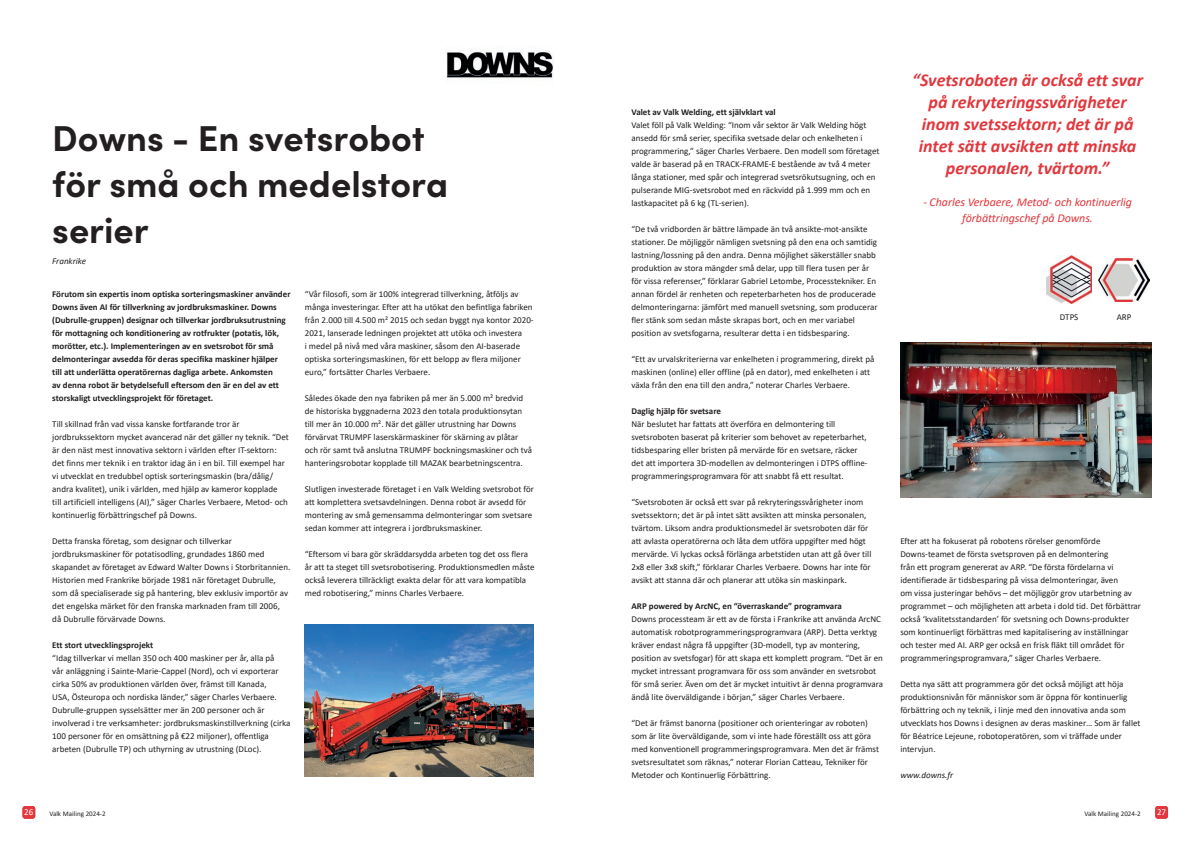
<style>
.page{position:relative;width:1191px;height:842px;background:#fff}
.page>*{position:absolute;margin:0;border:0;box-sizing:border-box;transform-origin:0 0}
.t1{font:700 36px/46px "Sofia Pro";color:#231f20}
.t2{font:italic 700 18px/22px "Calibri";color:#e1373d;text-align:center}
.t3{font:italic 12px/16px "Calibri";letter-spacing:-.005em;color:#e1373d;text-align:center}
.t4{font:9px/13px "Calibri";color:#231f20}
.t5{font:700 9px/13px "Calibri";color:#231f20}
.t6{font:italic 9px "Calibri";color:#231f20}
.t7{font:9px "Calibri";color:#fff}
.t8{font:7px "Calibri";color:#231f20}
</style>
<div class="page">
<div style="left:22px;top:806px;width:13px;height:13px;background:#e1373d;border-radius:3px"></div>
<div style="left:1155px;top:806px;width:13px;height:13px;background:#e1373d;border-radius:3px"></div>
<img style="left:900px;top:343px;width:251px;height:154px">
<img style="left:305px;top:624px;width:228px;height:152px">
<img style="left:1046px;top:256px;width:46px;height:48px">
<img style="left:1098px;top:258px;width:51px;height:43px">
<img style="left:446px;top:51px;width:107px;height:28px">
<h1 class="t1" style="left:52px;top:112px;width:397px">Downs - En svetsrobot för små och medelstora serier</h1>
<p class="t6" style="left:52px;top:255px;width:35px">Frankrike</p>
<p class="t5" style="left:52px;top:287px;width:240px">Förutom sin expertis inom optiska sorteringsmaskiner använder Downs även AI för tillverkning av jordbruksmaskiner. Downs (Dubrulle-gruppen) designar och tillverkar jordbruksutrustning för mottagning och konditionering av rotfrukter (potatis, lök, morötter, etc.). Implementeringen av en svetsrobot för små delmonteringar avsedda för deras specifika maskiner hjälper<br>till att underlätta operatörernas dagliga arbete. Ankomsten<br>av denna robot är betydelsefull eftersom den är en del av ett storskaligt utvecklingsprojekt för företaget.</p>
<p class="t4" style="left:52px;top:417px;width:238px">Till skillnad från vad vissa kanske fortfarande tror är jordbrukssektorn mycket avancerad när det gäller ny teknik. “Det är den näst mest innovativa sektorn i världen efter IT-sektorn: det finns mer teknik i en traktor idag än i en bil. Till exempel har vi utvecklat en tredubbel optisk sorteringsmaskin (bra/dålig/ andra kvalitet), unik i världen, med hjälp av kameror kopplade till artificiell intelligens (AI),” säger Charles Verbaere, Metod- och kontinuerlig förbättringschef på Downs.</p>
<p class="t4" style="left:52px;top:534px;width:240px">Detta franska företag, som designar och tillverkar jordbruksmaskiner för potatisodling, grundades 1860 med skapandet av företaget av Edward Walter Downs i Storbritannien.<br>Historien med Frankrike började 1981 när företaget Dubrulle, som då specialiserade sig på hantering, blev exklusiv importör av det engelska märket för den franska marknaden fram till 2006, då Dubrulle förvärvade Downs.</p>
<p class="t5" style="left:52px;top:638px;width:102px">Ett stort utvecklingsprojekt</p>
<p class="t4" style="left:52px;top:651px;width:240px">“Idag tillverkar vi mellan 350 och 400 maskiner per år, alla på<br>vår anläggning i Sainte-Marie-Cappel (Nord), och vi exporterar cirka 50% av produktionen världen över, främst till Kanada,<br>USA, Östeuropa och nordiska länder,” säger Charles Verbaere.<br>Dubrulle-gruppen sysselsätter mer än 200 personer och är involverad i tre verksamheter: jordbruksmaskinstillverkning (cirka 100 personer för en omsättning på €22 miljoner), offentliga arbeten (Dubrulle TP) och uthyrning av utrustning (DLoc).</p>
<p class="t4" style="left:305px;top:287px;width:230px">“Vår filosofi, som är 100% integrerad tillverkning, åtföljs av många investeringar. Efter att ha utökat den befintliga fabriken från 2.000 till 4.500 m² 2015 och sedan byggt nya kontor 2020- 2021, lanserade ledningen projektet att utöka och investera<br>i medel på nivå med våra maskiner, såsom den AI-baserade optiska sorteringsmaskinen, för ett belopp av flera miljoner euro,” fortsätter Charles Verbaere.</p>
<p class="t4" style="left:305px;top:391px;width:229px">Således ökade den nya fabriken på mer än 5.000 m² bredvid de historiska byggnaderna 2023 den totala produktionsytan till mer än 10.000 m². När det gäller utrustning har Downs förvärvat TRUMPF laserskärmaskiner för skärning av plåtar och rör samt två anslutna TRUMPF bockningsmaskiner och två hanteringsrobotar kopplade till MAZAK bearbetningscentra.</p>
<p class="t4" style="left:305px;top:482px;width:230px">Slutligen investerade företaget i en Valk Welding svetsrobot för att komplettera svetsavdelningen. Denna robot är avsedd för montering av små gemensamma delmonteringar som svetsare sedan kommer att integrera i jordbruksmaskiner.</p>
<p class="t4" style="left:305px;top:547px;width:231px">“Eftersom vi bara gör skräddarsydda arbeten tog det oss flera år att ta steget till svetsrobotisering. Produktionsmedlen måste också leverera tillräckligt exakta delar för att vara kompatibla med robotisering,” minns Charles Verbaere.</p>
<p class="t5" style="left:631px;top:105px;width:146px">Valet av Valk Welding, ett självklart val</p>
<p class="t4" style="left:631px;top:118px;width:249px">Valet föll på Valk Welding: “Inom vår sektor är Valk Welding högt ansedd för små serier, specifika svetsade delar och enkelheten i programmering,” säger Charles Verbaere. Den modell som företaget valde är baserad på en TRACK-FRAME-E bestående av två 4 meter långa stationer, med spår och integrerad svetsrökutsugning, och en pulserande MIG-svetsrobot med en räckvidd på 1.999 mm och en lastkapacitet på 6 kg (TL-serien).</p>
<p class="t4" style="left:631px;top:222px;width:247px">“De två vridborden är bättre lämpade än två ansikte-mot-ansikte stationer. De möjliggör nämligen svetsning på den ena och samtidig lastning/lossning på den andra. Denna möjlighet säkerställer snabb produktion av stora mängder små delar, upp till flera tusen per år för vissa referenser,” förklarar Gabriel Letombe, Processtekniker. En annan fördel är renheten och repeterbarheten hos de producerade delmonteringarna: jämfört med manuell svetsning, som producerar fler stänk som sedan måste skrapas bort, och en mer variabel position av svetsfogarna, resulterar detta i en tidsbesparing.</p>
<p class="t4" style="left:631px;top:352px;width:244px">“Ett av urvalskriterierna var enkelheten i programmering, direkt på maskinen (online) eller offline (på en dator), med enkelheten i att växla från den ena till den andra,” noterar Charles Verbaere.</p>
<p class="t5" style="left:631px;top:404px;width:91px">Daglig hjälp för svetsare</p>
<p class="t4" style="left:631px;top:417px;width:238px">När beslutet har fattats att överföra en delmontering till svetsroboten baserat på kriterier som behovet av repeterbarhet, tidsbesparing eller bristen på mervärde för en svetsare, räcker det att importera 3D-modellen av delmonteringen i DTPS offline&shy;programmeringsprogramvara för att snabbt få ett resultat.</p>
<p class="t4" style="left:631px;top:495px;width:241px">“Svetsroboten är också ett svar på rekryteringssvårigheter inom svetssektorn; det är på intet sätt avsikten att minska personalen, tvärtom. Liksom andra produktionsmedel är svetsroboten där för att avlasta operatörerna och låta dem utföra uppgifter med högt mervärde. Vi lyckas också förlänga arbetstiden utan att gå över till 2x8 eller 3x8 skift,” förklarar Charles Verbaere. Downs har inte för avsikt att stanna där och planerar att utöka sin maskinpark.</p>
<p class="t5" style="left:631px;top:599px;width:212px">ARP powered by ArcNC, en “överraskande” programvara</p>
<p class="t4" style="left:631px;top:612px;width:253px">Downs processteam är ett av de första i Frankrike att använda ArcNC automatisk robotprogrammeringsprogramvara (ARP). Detta verktyg kräver endast några få uppgifter (3D-modell, typ av montering, position av svetsfogar) för att skapa ett komplett program. “Det är en mycket intressant programvara för oss som använder en svetsrobot för små serier. Även om det är mycket intuitivt är denna programvara ändå lite överväldigande i början,” säger Charles Verbaere.</p>
<p class="t4" style="left:631px;top:716px;width:249px">“Det är främst banorna (positioner och orienteringar av roboten) som är lite överväldigande, som vi inte hade föreställt oss att göra med konventionell programmeringsprogramvara. Men det är främst svetsresultatet som räknas,” noterar Florian Catteau, Tekniker för Metoder och Kontinuerlig Förbättring.</p>
<h2 class="t2" style="left:912px;top:68px;width:232px">“Svetsroboten är också ett svar på rekryteringssvårigheter inom svetssektorn; det är på intet sätt avsikten att minska personalen, tvärtom.”</h2>
<h3 class="t3" style="left:923px;top:193px;width:210px">- Charles Verbaere, Metod- och kontinuerlig förbättringschef på Downs.</h3>
<p class="t4" style="left:1059px;top:310px;width:20px">DTPS</p>
<p class="t4" style="left:1116px;top:310px;width:16px">ARP</p>
<p class="t4" style="left:900px;top:534px;width:242px">Efter att ha fokuserat på robotens rörelser genomförde Downs-teamet de första svetsproven på en delmontering<br>från ett program genererat av ARP. “De första fördelarna vi identifierade är tidsbesparing på vissa delmonteringar, även<br>om vissa justeringar behövs – det möjliggör grov utarbetning av programmet – och möjligheten att arbeta i dold tid. Det förbättrar också ‘kvalitetsstandarden’ för svetsning och Downs-produkter som kontinuerligt förbättras med kapitalisering av inställningar och tester med AI. ARP ger också en frisk fläkt till området för programmeringsprogramvara,” säger Charles Verbaere.</p>
<p class="t4" style="left:900px;top:677px;width:242px">Detta nya sätt att programmera gör det också möjligt att höja produktionsnivån för människor som är öppna för kontinuerlig förbättring och ny teknik, i linje med den innovativa anda som utvecklats hos Downs i designen av deras maskiner… Som är fallet för Béatrice Lejeune, robotoperatören, som vi träffade under intervjun.</p>
<p class="t6" style="left:900px;top:768px;width:55px">www.downs.fr</p>
<p class="t7" style="left:24px;top:806px;width:11px">26</p>
<p class="t8" style="left:49px;top:808px;width:58px">Valk Mailing 2024-2</p>
<p class="t8" style="left:1084px;top:808px;width:58px">Valk Mailing 2024-2</p>
<p class="t7" style="left:1157px;top:806px;width:11px">27</p>
</div>
